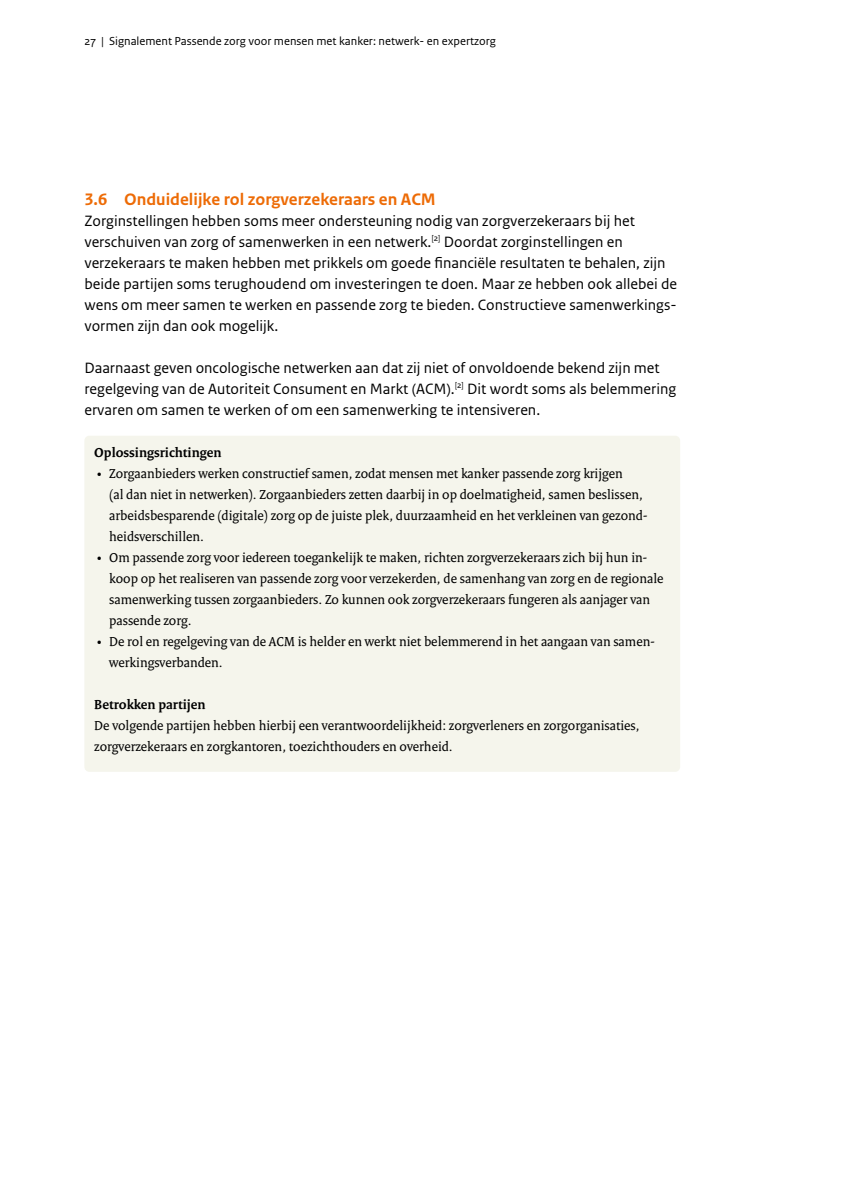
<style>
.page{position:relative;width:844px;height:1191px;background:#fff}
.page>*{position:absolute;margin:0;border:0;box-sizing:border-box;transform-origin:0 0}
.t1{font:700 17.5px "Rijksoverheid Sans Text";color:#ed6b06}
.t2{font:15.75px/21px "Rijksoverheid Sans Text";color:#000}
.t3{font:14px/21px "Rijksoverheid Serif";color:#000}
.t4{font:700 14px "Rijksoverheid Serif";color:#000}
.t5{font:12.25px "Rijksoverheid Sans Text";color:#000}
</style>
<div class="page">
<div style="left:84px;top:436px;width:596px;height:336px;background:#f5f5ec;border-radius:5px"></div>
<p class="t5" style="left:84px;top:34px;width:413px">27 | Signalement Passende zorg voor mensen met kanker: netwerk- en expertzorg</p>
<p class="t1" style="left:84px;top:189px;width:353px">3.6 Onduidelijke rol zorgverzekeraars en ACM</p>
<p class="t2" style="left:84px;top:210px;width:594px">Zorginstellingen hebben soms meer ondersteuning nodig van zorgverzekeraars bij het verschuiven van zorg of samenwerken in een netwerk.<sup>[2]</sup> Doordat zorginstellingen en verzekeraars te maken hebben met prikkels om goede financiële resultaten te behalen, zijn beide partijen soms terughoudend om investeringen te doen. Maar ze hebben ook allebei de wens om meer samen te werken en passende zorg te bieden. Constructieve samenwerkings&shy;vormen zijn dan ook mogelijk.</p>
<p class="t2" style="left:84px;top:357px;width:593px">Daarnaast geven oncologische netwerken aan dat zij niet of onvoldoende bekend zijn met regelgeving van de Autoriteit Consument en Markt (ACM).<sup>[2]</sup> Dit wordt soms als belemmering ervaren om samen te werken of om een samenwerking te intensiveren.</p>
<p class="t4" style="left:94px;top:444px;width:129px">Oplossingsrichtingen</p>
<p class="t3" style="left:109px;top:462px;width:539px;text-indent:-12px">• Zorgaanbieders werken constructief samen, zodat mensen met kanker passende zorg krijgen<br>(al dan niet in netwerken). Zorgaanbieders zetten daarbij in op doelmatigheid, samen beslissen, arbeidsbesparende (digitale) zorg op de juiste plek, duurzaamheid en het verkleinen van gezond&shy;heidsverschillen.</p>
<p class="t3" style="left:109px;top:546px;width:555px;text-indent:-12px">• Om passende zorg voor iedereen toegankelijk te maken, richten zorgverzekeraars zich bij hun in&shy;koop op het realiseren van passende zorg voor verzekerden, de samenhang van zorg en de regionale samenwerking tussen zorgaanbieders. Zo kunnen ook zorgverzekeraars fungeren als aanjager van passende zorg.</p>
<p class="t3" style="left:109px;top:630px;width:546px;text-indent:-12px">• De rol en regelgeving van de ACM is helder en werkt niet belemmerend in het aangaan van samen&shy;werkingsverbanden.</p>
<p class="t4" style="left:94px;top:696px;width:113px">Betrokken partijen</p>
<p class="t3" style="left:94px;top:714px;width:546px">De volgende partijen hebben hierbij een verantwoordelijkheid: zorgverleners en zorgorganisaties, zorgverzekeraars en zorgkantoren, toezichthouders en overheid.</p>
</div>
